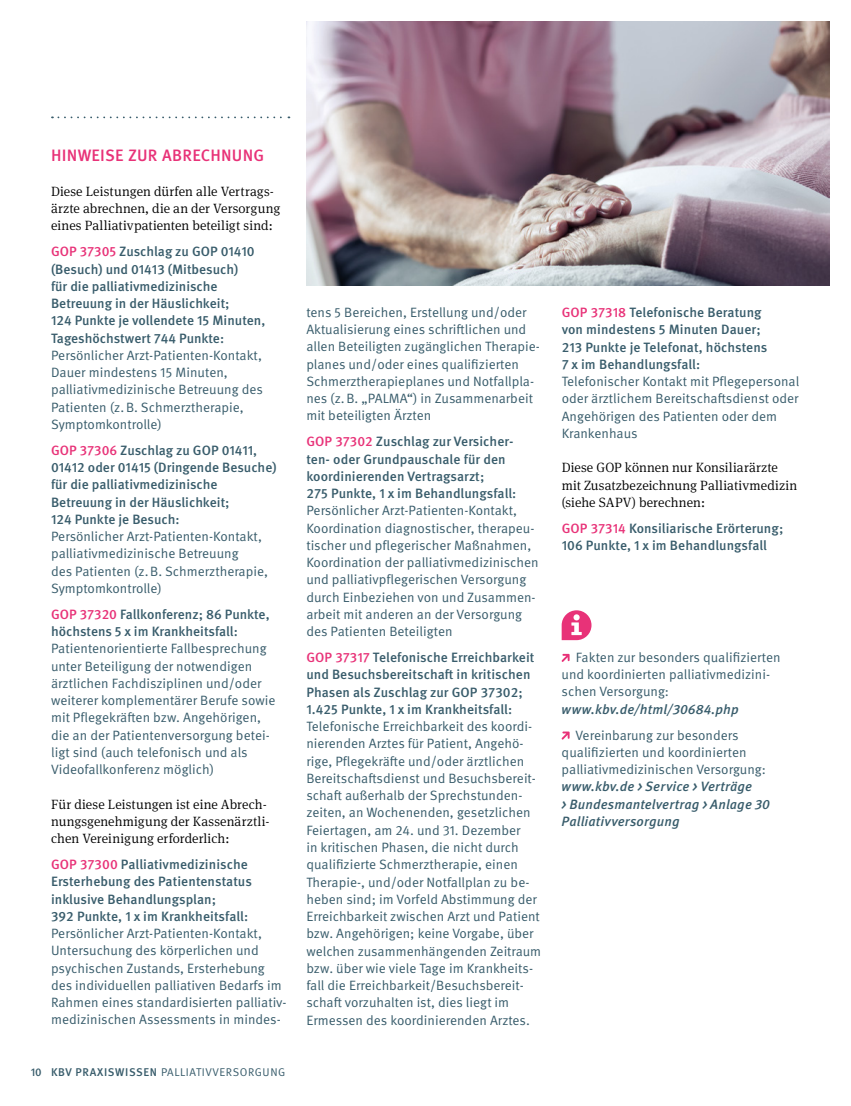
<style>
.page{position:relative;width:851px;height:1106px;background:#fff}
.page>*{position:absolute;margin:0;border:0;box-sizing:border-box;transform-origin:0 0}
.t1{font:500 16.5px "Meta Pro";letter-spacing:.015em;color:#e83278}
.t2{font:13.5px/17.2px "Meta Pro Norm";color:#385c6b}
.t3{font:500 13.5px/17.2px "Meta Pro";color:#385c6b}
.t4{font:300 13.5px/17.2px "Meta Serif OT";letter-spacing:.005em;color:#000}
.t5{font:italic 500 13.5px/17.2px "Meta Pro";letter-spacing:.01em;color:#385c6b}
.t6{font:11.25px "Meta Pro Norm";letter-spacing:.05em;color:#385c6b}
.s1{color:#e83278}
.s2{font-family:"Meta Pro";font-weight:500}
</style>
<div class="page">
<svg style="left:561px;top:610px;width:30px;height:30px"></svg>
<svg style="left:561px;top:654px;width:8px;height:8px"></svg>
<svg style="left:561px;top:731px;width:8px;height:8px"></svg>
<svg style="left:52px;top:116px;width:237px;height:2px"></svg>
<img style="left:306px;top:21px;width:523px;height:264px">
<p class="t1" style="left:51px;top:143px;width:214px">HINWEISE ZUR ABRECHNUNG</p>
<p class="t4" style="left:51px;top:183px;width:231px">Diese Leistungen dürfen alle Vertrags&shy;ärzte abrechnen, die an der Versorgung eines Palliativpatienten beteiligt sind:</p>
<p class="t3" style="left:51px;top:242px;width:216px"><span class="s1">GOP 37305</span> Zuschlag zu GOP 01410 (Besuch) und 01413 (Mitbesuch)<br>für die palliativmedizinische<br>Betreuung in der Häuslichkeit;<br>124 Punkte je vollendete 15 Minuten,<br>Tageshöchstwert 744 Punkte:</p>
<p class="t2" style="left:51px;top:346px;width:213px">Persönlicher Arzt-Patienten-Kontakt, Dauer mindestens 15 Minuten, palliativmedizinische Betreuung des Patienten (z.B. Schmerztherapie, Symptomkontrolle)</p>
<p class="t3" style="left:51px;top:441px;width:227px"><span class="s1">GOP 37306</span> Zuschlag zu GOP 01411,<br>01412 oder 01415 (Dringende Besuche) für die palliativmedizinische<br>Betreuung in der Häuslichkeit;<br>124 Punkte je Besuch:</p>
<p class="t2" style="left:51px;top:527px;width:218px">Persönlicher Arzt-Patienten-Kontakt, palliativmedizinische Betreuung<br>des Patienten (z.B. Schmerztherapie, Symptomkontrolle)</p>
<p class="t3" style="left:51px;top:604px;width:220px"><span class="s1">GOP 37320</span> Fallkonferenz; 86 Punkte, höchstens 5 x im Krankheitsfall:</p>
<p class="t2" style="left:51px;top:639px;width:226px">Patientenorientierte Fallbesprechung unter Beteiligung der notwendigen ärztlichen Fachdisziplinen und/oder weiterer komplementärer Berufe sowie mit Pflegekräften bzw. Angehörigen, die an der Patientenversorgung betei&shy;ligt sind (auch telefonisch und als Videofallkonferenz möglich)</p>
<p class="t4" style="left:51px;top:795px;width:220px">Für diese Leistungen ist eine Abrech&shy;nungsgenehmigung der Kassenärztli&shy;chen Vereinigung erforderlich:</p>
<p class="t3" style="left:51px;top:855px;width:202px"><span class="s1">GOP 37300</span> Palliativmedizinische Ersterhebung des Patientenstatus inklusive Behandlungsplan;<br>392 Punkte, 1 x im Krankheitsfall:</p>
<p class="t2" style="left:51px;top:924px;width:237px">Persönlicher Arzt-Patienten-Kontakt, Untersuchung des körperlichen und psychischen Zustands, Ersterhebung des individuellen palliativen Bedarfs im Rahmen eines standardisierten palliativ&shy;medizinischen Assessments in mindes-</p>
<p class="t6" style="left:31px;top:1063px;width:256px"><span class="s2">10 KBV PRAXISWISSEN</span> PALLIATIVVERSORGUNG</p>
<p class="t2" style="left:306px;top:303px;width:235px">tens 5 Bereichen, Erstellung und/oder Aktualisierung eines schriftlichen und allen Beteiligten zugänglichen Therapie&shy;planes und/oder eines qualifizierten Schmerztherapieplanes und Notfallpla&shy;nes (z.B. „PALMA“) in Zusammenarbeit mit beteiligten Ärzten</p>
<p class="t3" style="left:306px;top:432px;width:211px"><span class="s1">GOP 37302</span> Zuschlag zur Versicher&shy;ten- oder Grundpauschale für den koordinierenden Vertragsarzt;<br>275 Punkte, 1 x im Behandlungsfall:</p>
<p class="t2" style="left:306px;top:501px;width:234px">Persönlicher Arzt-Patienten-Kontakt, Koordination diagnostischer, therapeu&shy;tischer und pflegerischer Maßnahmen, Koordination der palliativmedizinischen und palliativpflegerischen Versorgung durch Einbeziehen von und Zusammen&shy;arbeit mit anderen an der Versorgung des Patienten Beteiligten</p>
<p class="t3" style="left:306px;top:648px;width:230px"><span class="s1">GOP 37317</span> Telefonische Erreichbarkeit und Besuchsbereitschaft in kritischen Phasen als Zuschlag zur GOP 37302; 1.425 Punkte, 1 x im Krankheitsfall:</p>
<p class="t2" style="left:306px;top:717px;width:236px">Telefonische Erreichbarkeit des koordi&shy;nierenden Arztes für Patient, Angehö&shy;rige, Pflegekräfte und/oder ärztlichen Bereitschaftsdienst und Besuchsbereit&shy;schaft außerhalb der Sprechstunden&shy;zeiten, an Wochenenden, gesetzlichen Feiertagen, am 24. und 31. Dezember<br>in kritischen Phasen, die nicht durch qualifizierte Schmerztherapie, einen Therapie-, und/oder Notfallplan zu be&shy;heben sind; im Vorfeld Abstimmung der Erreichbarkeit zwischen Arzt und Patient bzw. Angehörigen; keine Vorgabe, über welchen zusammenhängenden Zeitraum bzw. über wie viele Tage im Krankheits&shy;fall die Erreichbarkeit/Besuchsbereit&shy;schaft vorzuhalten ist, dies liegt im Ermessen des koordinierenden Arztes.</p>
<p class="t3" style="left:561px;top:303px;width:207px"><span class="s1">GOP 37318</span> Telefonische Beratung von mindestens 5 Minuten Dauer;<br>213 Punkte je Telefonat, höchstens<br>7 x im Behandlungsfall:</p>
<p class="t2" style="left:561px;top:372px;width:239px">Telefonischer Kontakt mit Pflegepersonal oder ärztlichem Bereitschaftsdienst oder Angehörigen des Patienten oder dem Krankenhaus</p>
<p class="t4" style="left:561px;top:459px;width:237px">Diese GOP können nur Konsiliarärzte mit Zusatzbezeichnung Palliativmedizin (siehe SAPV) berechnen:</p>
<p class="t3" style="left:561px;top:518px;width:223px"><span class="s1">GOP 37314</span> Konsiliarische Erörterung;<br>106 Punkte, 1 x im Behandlungsfall</p>
<p class="t2" style="left:561px;top:647px;width:220px;text-indent:14px">Fakten zur besonders qualifizierten und koordinierten palliativmedizini&shy;schen Versorgung:</p>
<p class="t5" style="left:561px;top:699px;width:178px">www.kbv.de/html/30684.php</p>
<p class="t2" style="left:561px;top:725px;width:206px;text-indent:14px">Vereinbarung zur besonders qualifizierten und koordinierten palliativmedizinischen Versorgung:</p>
<p class="t5" style="left:561px;top:777px;width:210px">www.kbv.de &gt; Service &gt; Verträge<br>&gt; Bundesmantelvertrag &gt; Anlage 30<br>Palliativversorgung</p>
</div>
